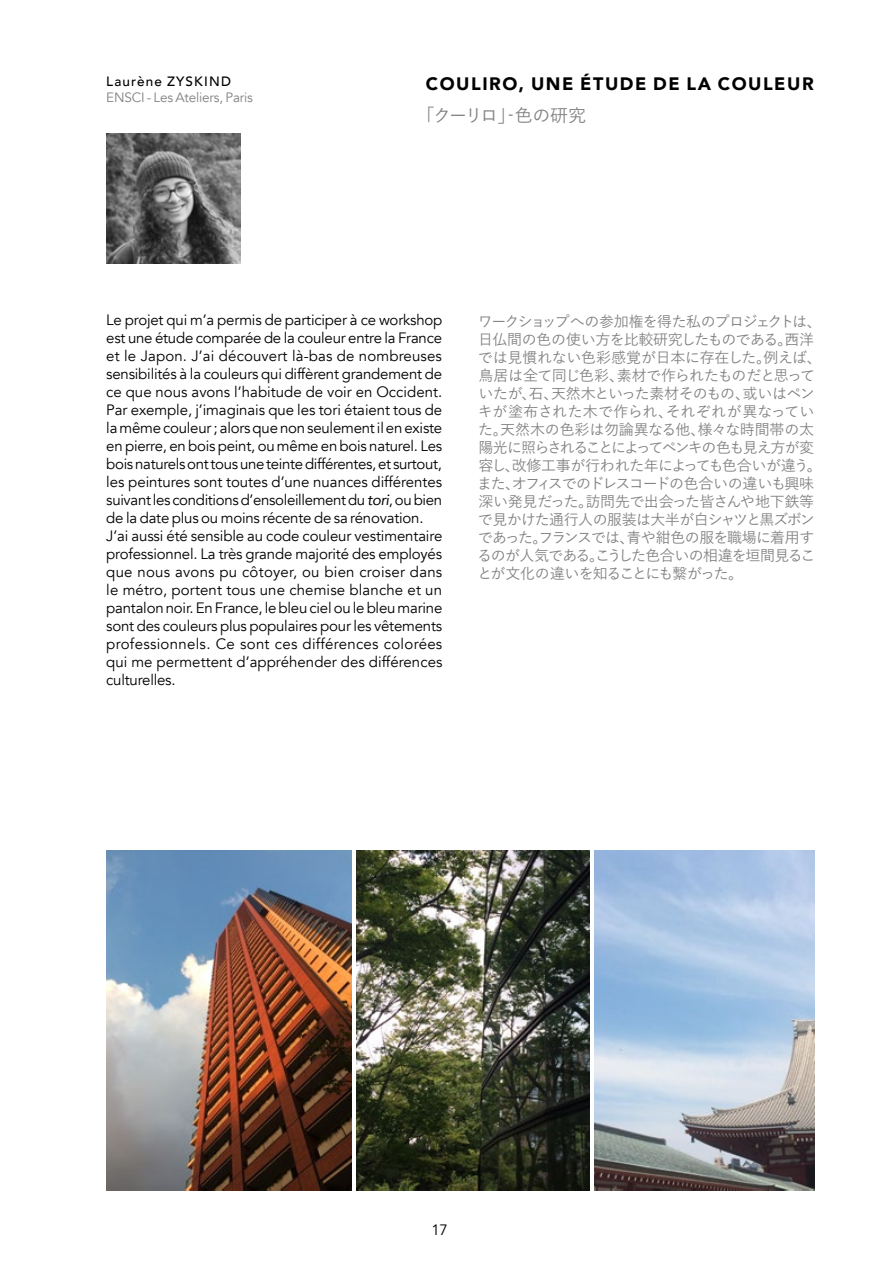
<style>
.page{position:relative;width:893px;height:1263px;background:#fff}
.page>*{position:absolute;margin:0;border:0;box-sizing:border-box;transform-origin:0 0}
.t1{font:900 18px "Avenir";letter-spacing:.085em;color:#000}
.t2{font:500 18px "Yu Go";letter-spacing:-.06em;color:#828182}
.t3{font:15px/18px "Avenir";letter-spacing:-.015em;color:#000}
.t4{font:500 15px/18px "Yu Go";letter-spacing:-.04em;color:#828182}
.t5{font:13.5px "Avenir";letter-spacing:-.015em;color:#828182}
.t6{font:500 13.5px "Avenir";letter-spacing:.085em;color:#000}
.s1{font-style:italic}
</style>
<div class="page">
<img style="left:106px;top:134px;width:134px;height:129px">
<img style="left:106px;top:850px;width:245px;height:341px">
<img style="left:357px;top:850px;width:232px;height:341px">
<img style="left:595px;top:850px;width:219px;height:341px">
<p class="t6" style="left:106px;top:69px;width:126px">Laurène ZYSKIND</p>
<p class="t5" style="left:106px;top:89px;width:148px">ENSCI - Les Ateliers, Paris</p>
<p class="t1" style="left:426px;top:69px;width:389px">COULIRO, UNE ÉTUDE DE LA COULEUR</p>
<p class="t2" style="left:417px;top:99px;width:171px">「クーリロ」‐色の研究</p>
<p class="t3" style="left:106px;top:312px;width:338px">Le projet qui m’a permis de participer à ce workshop est une étude comparée de la couleur entre la France et le Japon. J’ai découvert là-bas de nombreuses sensibilités à la couleurs qui diffèrent grandement de ce que nous avons l’habitude de voir en Occident.<br>Par exemple, j’imaginais que les tori étaient tous de la même couleur ; alors que non seulement il en existe en pierre, en bois peint, ou même en bois naturel. Les bois naturels ont tous une teinte différentes, et surtout, les peintures sont toutes d’une nuances différentes suivant les conditions d’ensoleillement du <span class="s1">tori</span>, ou bien de la date plus ou moins récente de sa rénovation.<br>J’ai aussi été sensible au code couleur vestimentaire professionnel. La très grande majorité des employés que nous avons pu côtoyer, ou bien croiser dans le métro, portent tous une chemise blanche et un pantalon noir. En France, le bleu ciel ou le bleu marine sont des couleurs plus populaires pour les vêtements professionnels. Ce sont ces différences colorées qui me permettent d’appréhender des différences culturelles.</p>
<p class="t4" style="left:477px;top:311px;width:346px">ワークショップへの参加権を得た私のプロジェクトは、日仏間の色の使い方を比較研究したものである。西洋では見慣れない色彩感覚が日本に存在した。例えば、鳥居は全て同じ色彩、素材で作られたものだと思っていたが、石、天然木といった素材そのもの、或いはペンキが塗布された木で作られ、それぞれが異なっていた。天然木の色彩は勿論異なる他、様々な時間帯の太陽光に照らされることによってペンキの色も見え方が変容し、改修工事が行われた年によっても色合いが違う。また、オフィスでのドレスコードの色合いの違いも興味深い発見だった。訪問先で出会った皆さんや地下鉄等で見かけた通行人の服装は大半が白シャツと黒ズボンであった。フランスでは、青や紺色の服を職場に着用するのが人気である。こうした色合いの相違を垣間見ることが文化の違いを知ることにも繋がった。</p>
<p class="t3" style="left:431px;top:1221px;width:18px">17</p>
</div>
